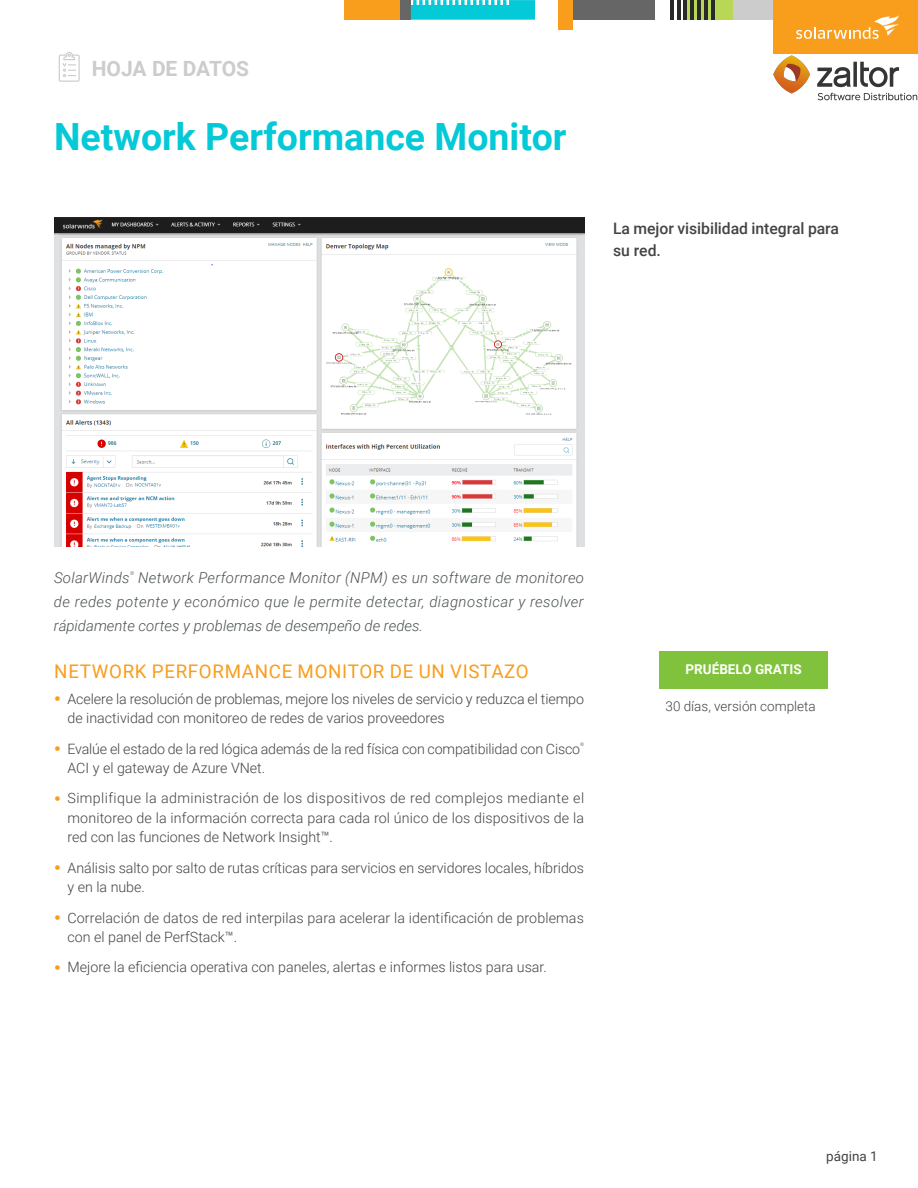
<style>
.page{position:relative;width:918px;height:1188px;background:#fff}
.page>*{position:absolute;margin:0;border:0;box-sizing:border-box;transform-origin:0 0}
.Name_of_Case_Study{font:700 37.5px "Roboto";color:#04c9d7}
.t1{font:700 21px "Roboto";letter-spacing:-.005em;color:#ccc}
.Section_Headline{font:18.75px "Roboto";letter-spacing:.035em;color:#f99d1c}
.Lead_Paragraph{font:500 15.75px/22.5px "Roboto";letter-spacing:-.005em;color:#444}
.Lead_Paragraph-2{font:italic 300 15px/24px "Roboto";color:#4d5353;text-align:justify}
.Lead_Paragraph-3{font:italic 300 15px "Roboto";letter-spacing:.02em;color:#4d5353}
.t2{font:300 14.25px/19.5px "Roboto";color:#444}
.Sidebar_CTA{font:300 13.5px "Roboto";color:#444}
.t3{font:700 13.5px "Roboto";color:#fff}
.t4{font:13.5px "Roboto";color:#444}
.Lead_Paragraph-4{font:italic 300 5.25px "Roboto";color:#4d5353}
.t5{font:300 4.95px "Roboto";color:#444}
.s1{font-weight:900;font-size:18px;color:#f99d1c}
</style>
<div class="page">
<div style="left:559px;top:0;width:96px;height:20px;background:#666"></div>
<div style="left:559px;top:0;width:14px;height:29px;background:#f99d1c"></div>
<div style="left:344px;top:0;width:57px;height:20px;background:#f99d1c"></div>
<div style="left:401px;top:0;width:10px;height:20px;background:#666"></div>
<svg style="left:411px;top:0;width:124px;height:20px;background:#1ecedb"></svg>
<div style="left:685px;top:0;width:75px;height:20px;background:#b8d757"></div>
<hr style="left:670px;top:0;width:3px;height:19px;background:#292929">
<hr style="left:677px;top:0;width:3px;height:19px;background:#292929">
<hr style="left:684px;top:0;width:3px;height:19px;background:#292929">
<hr style="left:691px;top:0;width:3px;height:19px;background:#292929">
<hr style="left:698px;top:0;width:3px;height:19px;background:#292929">
<hr style="left:705px;top:0;width:3px;height:19px;background:#292929">
<hr style="left:712px;top:0;width:3px;height:19px;background:#292929">
<div style="left:733px;top:0;width:40px;height:20px;background:#ccc"></div>
<div style="left:773px;top:0;width:145px;height:54px;background:#f99d1c"></div>
<svg style="left:796px;top:15px;width:103px;height:24px"></svg>
<svg style="left:59px;top:52px;width:21px;height:30px"></svg>
<img style="left:54px;top:218px;width:530px;height:329px">
<div style="left:659px;top:652px;width:169px;height:37px;background:#81c23c"></div>
<img style="left:773px;top:55px;width:145px;height:46px">
<h2 class="t1" style="left:92px;top:54px;width:159px">HOJA DE DATOS</h2>
<p class="Name_of_Case_Study" style="left:54px;top:110px;width:514px">Network Performance Monitor</p>
<p class="Lead_Paragraph" style="left:613px;top:216px;width:227px">La mejor visibilidad integral para su red.</p>
<p class="Lead_Paragraph-3" style="left:54px;top:567px;width:77px">SolarWinds</p>
<p class="Lead_Paragraph-4" style="left:130px;top:569px;width:6px">®</p>
<p class="Lead_Paragraph-2" style="left:54px;top:565px;width:532px;text-indent:84px">Network Performance Monitor (NPM) es un software de monitoreo de redes potente y económico que le permite detectar, diagnosticar y resolver rápidamente cortes y problemas de desempeño de redes.</p>
<p class="Section_Headline" style="left:54px;top:658px;width:476px">NETWORK PERFORMANCE MONITOR DE UN VISTAZO</p>
<p class="t2" style="left:68px;top:688px;width:518px;text-indent:-14px"><span class="s1">•</span> Acelere la resolución de problemas, mejore los niveles de servicio y reduzca el tiempo de inactividad con monitoreo de redes de varios proveedores</p>
<p class="t2" style="left:54px;top:738px;width:528px"><span class="s1">•</span> Evalúe el estado de la red lógica además de la red física con compatibilidad con Cisco</p>
<p class="t5" style="left:580px;top:741px;width:5px">®</p>
<p class="t2" style="left:68px;top:758px;width:199px">ACI y el gateway de Azure VNet.</p>
<p class="t2" style="left:68px;top:788px;width:518px;text-align:justify;text-indent:-14px"><span class="s1">•</span> Simplifique la administración de los dispositivos de red complejos mediante el monitoreo de la información correcta para cada rol único de los dispositivos de la red con las funciones de Network Insight™.</p>
<p class="t2" style="left:68px;top:857px;width:518px;text-indent:-14px"><span class="s1">•</span> Análisis salto por salto de rutas críticas para servicios en servidores locales, híbridos y en la nube.</p>
<p class="t2" style="left:68px;top:907px;width:518px;text-indent:-14px"><span class="s1">•</span> Correlación de datos de red interpilas para acelerar la identificación de problemas con el panel de PerfStack™.</p>
<p class="t2" style="left:54px;top:957px;width:494px"><span class="s1">•</span> Mejore la eficiencia operativa con paneles, alertas e informes listos para usar.</p>
<p class="t3" style="left:686px;top:659px;width:118px">PRUÉBELO GRATIS</p>
<p class="Sidebar_CTA" style="left:666px;top:697px;width:152px">30 días, versión completa</p>
<p class="t4" style="left:826px;top:1147px;width:53px">página 1</p>
</div>
